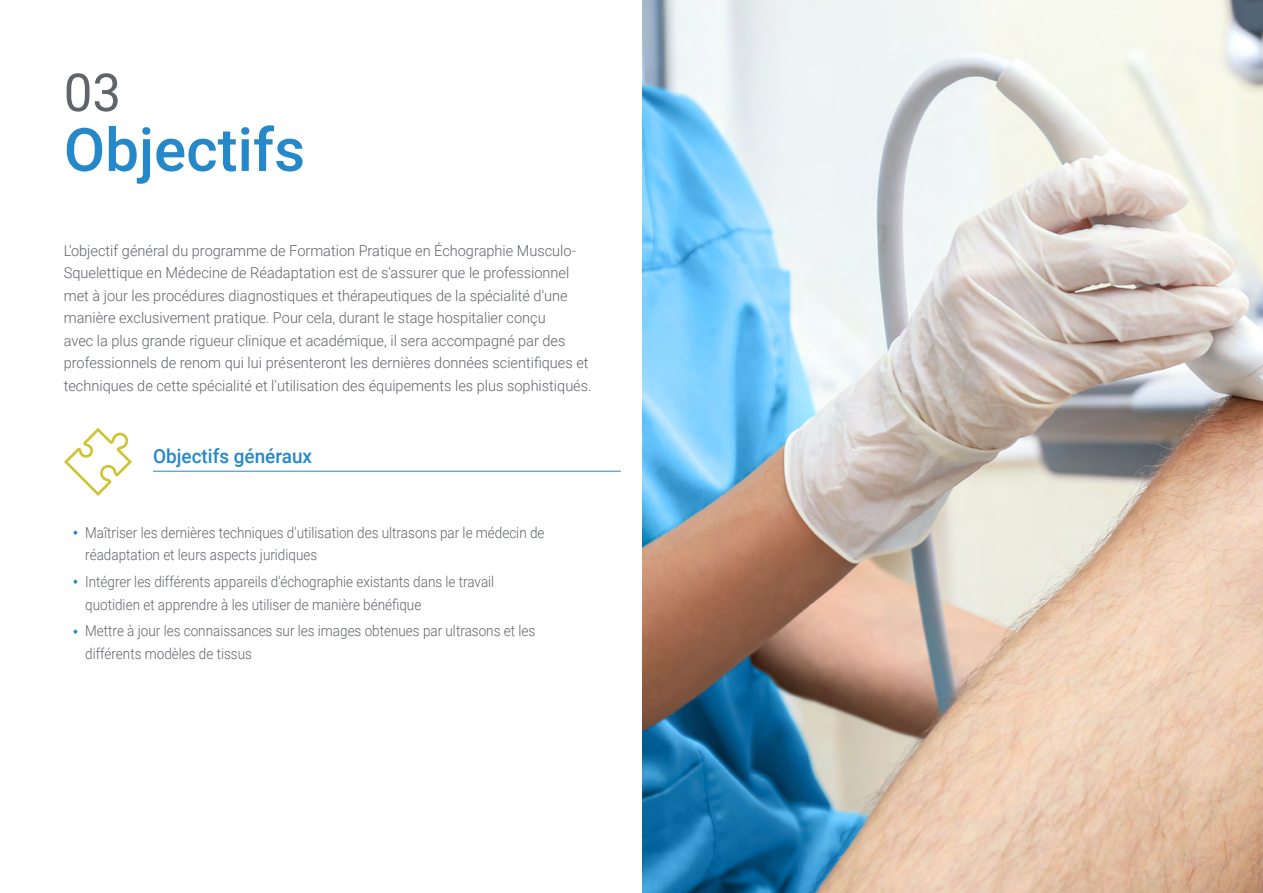
<style>
.page{position:relative;width:1263px;height:893px;background:#fff}
.page>*{position:absolute;margin:0;border:0;box-sizing:border-box;transform-origin:0 0}
.t1{font:500 60px "Roboto";color:#2488c9}
.t2{font:52.5px "Roboto";color:#61646a}
.t3{font:500 19.5px "Roboto";color:#2488c9}
.t4{font:300 15px/22.5px "Roboto";color:#61646a}
.t5{font:300 15px/22.5px "Roboto";color:#61646a;scale:.9 1}
</style>
<div class="page">
<img style="left:642px;top:0;width:621px;height:893px">
<hr style="left:153px;top:471px;width:468px;height:1px;background:#2488c9">
<svg style="left:64px;top:428px;width:68px;height:68px"></svg>
<h2 class="t2" style="left:64px;top:56px;width:59px">03</h2>
<h1 class="t1" style="left:64px;top:108px;width:243px">Objectifs</h1>
<p class="t4" style="left:64px;top:239px;width:529px">L'objectif général du programme de Formation Pratique en Échographie Musculo-Squelettique en Médecine de Réadaptation est de s'assurer que le professionnel met à jour les procédures diagnostiques et thérapeutiques de la spécialité d'une manière exclusivement pratique. Pour cela, durant le stage hospitalier conçu<br>avec la plus grande rigueur clinique et académique, il sera accompagné par des professionnels de renom qui lui présenteront les dernières données scientifiques et techniques de cette spécialité et l'utilisation des équipements les plus sophistiqués.</p>
<h3 class="t3" style="left:153px;top:442px;width:160px">Objectifs généraux</h3>
<p class="t5" style="left:85px;top:521px;width:512px">Maîtriser les dernières techniques d'utilisation des ultrasons par le médecin de réadaptation et leurs aspects juridiques</p>
<p class="t5" style="left:85px;top:570px;width:456px">Intégrer les différents appareils d'échographie existants dans le travail quotidien et apprendre à les utiliser de manière bénéfique</p>
<p class="t5" style="left:85px;top:619px;width:501px">Mettre à jour les connaissances sur les images obtenues par ultrasons et les différents modèles de tissus</p>
</div>
